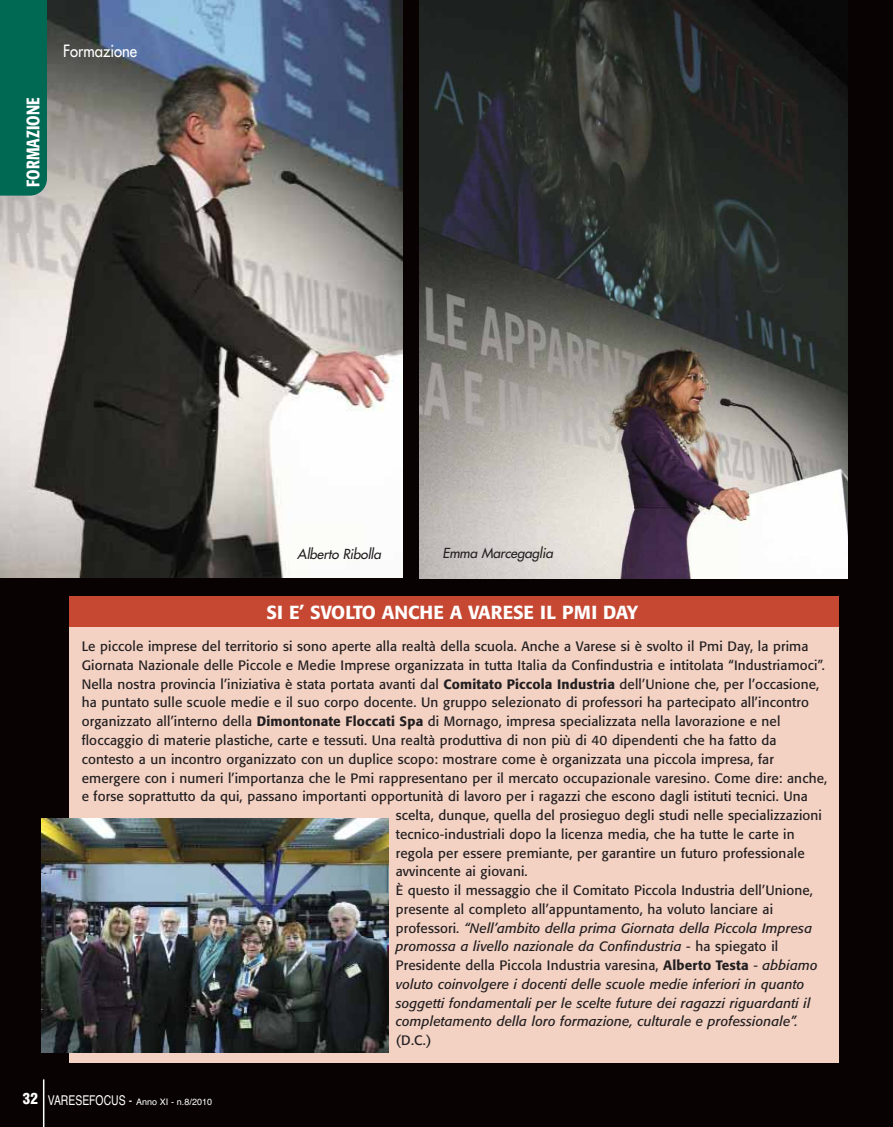
<style>
.page{position:relative;width:893px;height:1127px;background:#080302}
.page>*{position:absolute;margin:0;border:0;box-sizing:border-box;transform-origin:0 0}
.t1{font:500 18.75px "Formata";color:#fff}
.t2{font:500 condensed 18px "Formata";letter-spacing:.01em;color:#fff;scale:.9 1}
.t3{font:16.5px "Futura";color:#fff;scale:.9 1}
.t4{font:13.5px "Formata";letter-spacing:.01em;color:#231f20}
.t5{font:italic 13.5px "Formata";letter-spacing:.01em;color:#231f20}
.t6{font:italic 13.5px "Futura";color:#231f20}
.t7{font:9px "Helvetica";color:#fff}
.s1{font-weight:500}
.s2{font-style:normal}
.s3{font-style:italic}
.s4{font-weight:900;font-stretch:condensed;font-size:15px}
.s5{font-size:13.5px}
</style>
<div class="page">
<div style="left:69px;top:627px;width:770px;height:436px;background:#f3d2c4"></div>
<div style="left:69px;top:596px;width:770px;height:31px;background:#c64832"></div>
<img style="left:0;top:0;width:402px;height:578px">
<img style="left:420px;top:0;width:428px;height:578px">
<img style="left:41px;top:818px;width:347px;height:234px">
<hr style="left:43px;top:1079px;width:1px;height:48px;background:#fff">
<div style="left:0;top:0;width:47px;height:196px;background:#006954"></div>
<h2 class="t2" style="left:26px;top:187px;width:101px;rotate:-90deg">FORMAZIONE</h2>
<p class="t3" style="left:63px;top:43px;width:84px">Formazione</p>
<p class="t6" style="left:297px;top:547px;width:88px">Alberto Ribolla</p>
<p class="t6" style="left:442px;top:546px;width:114px">Emma Marcegaglia</p>
<h1 class="t1" style="left:267px;top:604px;width:373px">SI E’ SVOLTO ANCHE A VARESE IL PMI DAY</h1>
<p class="t4" style="left:82px;top:640px;width:728px">Le piccole imprese del territorio si sono aperte alla realtà della scuola. Anche a Varese si è svolto il Pmi Day, la prima</p>
<p class="t4" style="left:82px;top:659px;width:745px">Giornata Nazionale delle Piccole e Medie Imprese organizzata in tutta Italia da Confindustria e intitolata “Industriamoci”.</p>
<p class="t4" style="left:82px;top:678px;width:739px">Nella nostra provincia l’iniziativa è stata portata avanti dal <span class="s1">Comitato Piccola Industria</span> dell’Unione che, per l’occasione,</p>
<p class="t4" style="left:82px;top:697px;width:729px">ha puntato sulle scuole medie e il suo corpo docente. Un gruppo selezionato di professori ha partecipato all’incontro</p>
<p class="t4" style="left:82px;top:715px;width:700px">organizzato all’interno della <span class="s1">Dimontonate Floccati Spa</span> di Mornago, impresa specializzata nella lavorazione e nel</p>
<p class="t4" style="left:82px;top:734px;width:696px">floccaggio di materie plastiche, carte e tessuti. Una realtà produttiva di non più di 40 dipendenti che ha fatto da</p>
<p class="t4" style="left:82px;top:753px;width:694px">contesto a un incontro organizzato con un duplice scopo: mostrare come è organizzata una piccola impresa, far</p>
<p class="t4" style="left:82px;top:772px;width:747px">emergere con i numeri l’importanza che le Pmi rappresentano per il mercato occupazionale varesino. Come dire: anche,</p>
<p class="t4" style="left:82px;top:790px;width:728px">e forse soprattutto da qui, passano importanti opportunità di lavoro per i ragazzi che escono dagli istituti tecnici. Una</p>
<p class="t4" style="left:396px;top:809px;width:428px">scelta, dunque, quella del prosieguo degli studi nelle specializzazioni</p>
<p class="t4" style="left:396px;top:828px;width:400px">tecnico-industriali dopo la licenza media, che ha tutte le carte in</p>
<p class="t4" style="left:396px;top:847px;width:410px">regola per essere premiante, per garantire un futuro professionale</p>
<p class="t4" style="left:396px;top:865px;width:133px">avvincente ai giovani.</p>
<p class="t4" style="left:396px;top:884px;width:419px">È questo il messaggio che il Comitato Piccola Industria dell’Unione,</p>
<p class="t4" style="left:396px;top:903px;width:379px">presente al completo all’appuntamento, ha voluto lanciare ai</p>
<p class="t5" style="left:396px;top:922px;width:418px"><span class="s2">professori.</span> “Nell’ambito della prima Giornata della Piccola Impresa</p>
<p class="t5" style="left:396px;top:940px;width:384px">promossa a livello nazionale da Confindustria <span class="s2">- ha spiegato il</span></p>
<p class="t4" style="left:396px;top:959px;width:423px">Presidente della Piccola Industria varesina, <span class="s1">Alberto Testa</span> - <span class="s3">abbiamo</span></p>
<p class="t5" style="left:396px;top:978px;width:410px">voluto coinvolgere i docenti delle scuole medie inferiori in quanto</p>
<p class="t5" style="left:396px;top:997px;width:416px">soggetti fondamentali per le scelte future dei ragazzi riguardanti il</p>
<p class="t5" style="left:396px;top:1015px;width:403px">completamento della loro formazione, culturale e professionale”.</p>
<p class="t4" style="left:396px;top:1034px;width:37px">(D.C.)</p>
<p class="t7" style="left:23px;top:1098px;width:191px"><span class="s4">32</span> <span class="s5">VARESEFOCUS -</span> Anno XI - n.8/2010</p>
</div>
